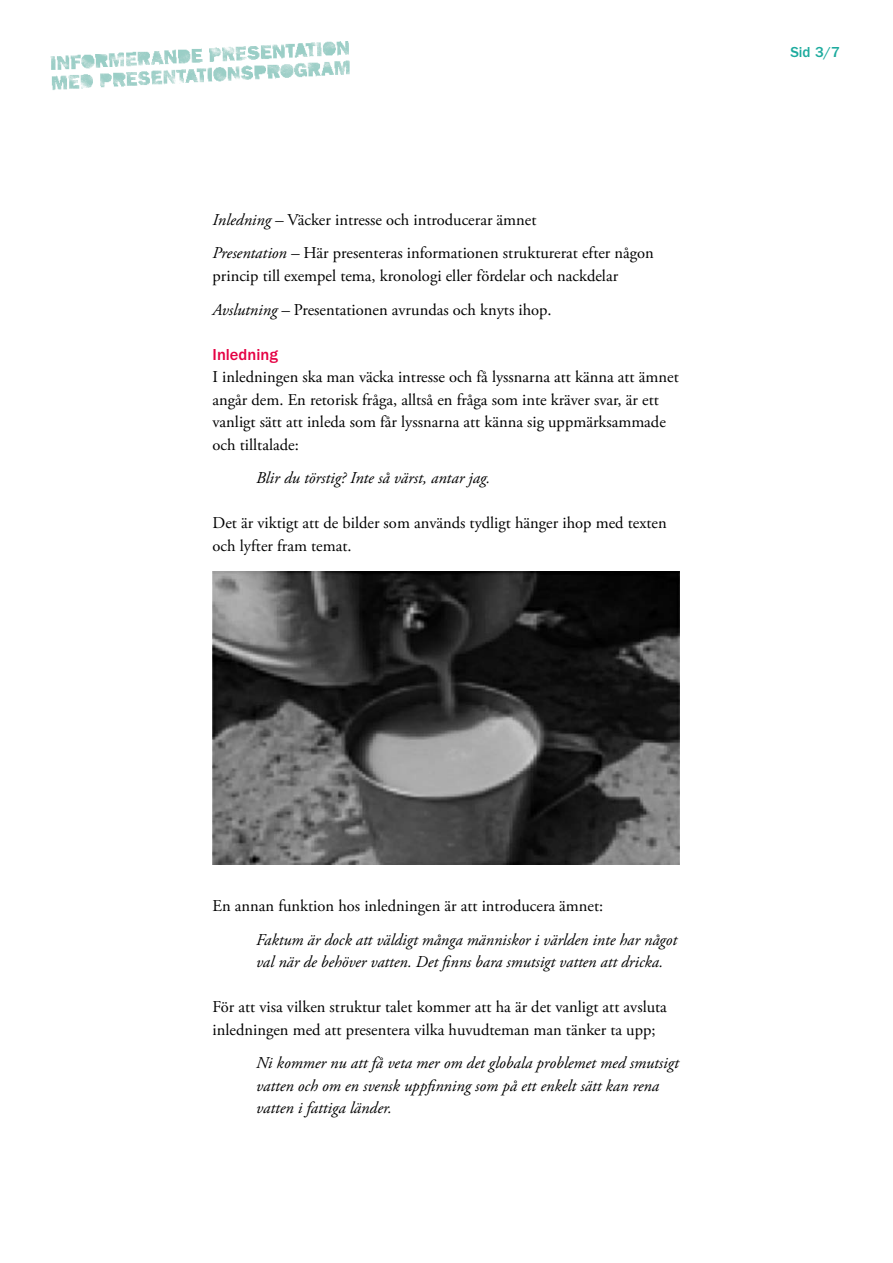
<style>
.page{position:relative;width:893px;height:1263px;background:#fff}
.page>*{position:absolute;margin:0;border:0;box-sizing:border-box;transform-origin:0 0}
.t1{font:16.5px/22.5px "Adobe Garamond Pro";color:#000}
.t2{font:italic 16.5px/22.5px "Adobe Garamond Pro";color:#000}
.t3{font:500 16.5px "ITC Franklin Gothic Std";color:#e50043}
.t4{font:500 15px "ITC Franklin Gothic Std";color:#1dab9e}
.s1{font-style:italic}
</style>
<div class="page">
<img style="left:50px;top:41px;width:300px;height:49px">
<img style="left:213px;top:572px;width:466px;height:292px">
<p class="t1" style="left:213px;top:209px;width:325px"><span class="s1">Inledning –</span> Väcker intresse och introducerar ämnet</p>
<p class="t1" style="left:213px;top:242px;width:443px"><span class="s1">Presentation –</span> Här presenteras informationen strukturerat efter någon princip till exempel tema, kronologi eller fördelar och nackdelar</p>
<p class="t1" style="left:213px;top:299px;width:340px"><span class="s1">Avslutning –</span> Presentationen avrundas och knyts ihop.</p>
<p class="t3" style="left:213px;top:345px;width:67px">Inledning</p>
<p class="t1" style="left:213px;top:366px;width:468px">I inledningen ska man väcka intresse och få lyssnarna att känna att ämnet angår dem. En retorisk fråga, alltså en fråga som inte kräver svar, är ett vanligt sätt att inleda som får lyssnarna att känna sig uppmärksammade och tilltalade:</p>
<p class="t2" style="left:256px;top:467px;width:236px">Blir du törstig? Inte så värst, antar jag.</p>
<p class="t1" style="left:213px;top:512px;width:456px">Det är viktigt att de bilder som används tydligt hänger ihop med texten och lyfter fram temat.</p>
<p class="t4" style="left:790px;top:44px;width:51px">Sid 3/7</p>
<p class="t1" style="left:213px;top:895px;width:392px">En annan funktion hos inledningen är att introducera ämnet:</p>
<p class="t2" style="left:256px;top:929px;width:423px">Faktum är dock att väldigt många människor i världen inte har något val när de behöver vatten. Det fnns bara smutsigt vatten att dricka.</p>
<p class="t1" style="left:213px;top:996px;width:456px">För att visa vilken struktur talet kommer att ha är det vanligt att avsluta inledningen med att presentera vilka huvudteman man tänker ta upp;</p>
<p class="t2" style="left:256px;top:1052px;width:424px">Ni kommer nu att få veta mer om det globala problemet med smutsigt vatten och om en svensk uppfnning som på ett enkelt sätt kan rena vatten i fattiga länder.</p>
</div>
